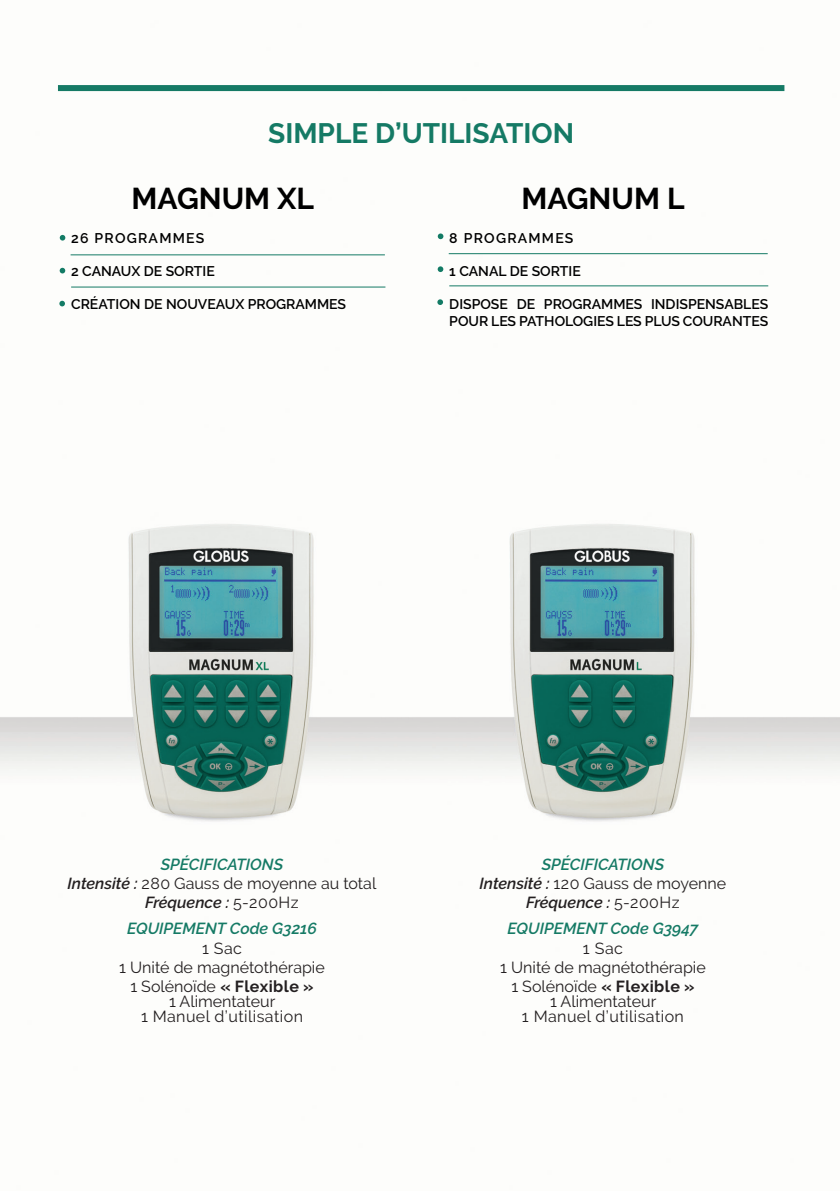
<style>
.page{position:relative;width:840px;height:1191px;background:#fff}
.page>*{position:absolute;margin:0;border:0;box-sizing:border-box;transform-origin:0 0}
.t1{font:700 30px "Raleway";color:#000}
.t2{font:700 28px "Raleway";color:#157a65}
.t3{font:16px/19.2px "Raleway";color:#231f20;text-align:center}
.t4{font:16px/15px "Raleway";letter-spacing:.025em;color:#231f20;text-align:center}
.t5{font:italic 600 16px "Raleway";color:#157a65}
.t6{font:600 14px/16.8px "Raleway";color:#000}
.t7{font:600 14px "Raleway";letter-spacing:.09em;color:#000}
.s1{font-weight:600;font-style:italic;color:#157a65}
.s2{font-weight:600;font-style:italic}
.s3{font-weight:700}
</style>
<div class="page">
<img style="left:0;top:85px;width:839px;height:737px">
<svg style="left:60px;top:235px;width:5px;height:5px"></svg>
<svg style="left:60px;top:268px;width:5px;height:5px"></svg>
<svg style="left:59px;top:301px;width:6px;height:5px"></svg>
<hr style="left:71px;top:254px;width:313px;height:1px;background:#157a65">
<hr style="left:71px;top:286px;width:314px;height:1px;background:#157a65">
<svg style="left:437px;top:233px;width:6px;height:6px"></svg>
<svg style="left:437px;top:266px;width:6px;height:6px"></svg>
<svg style="left:437px;top:299px;width:6px;height:6px"></svg>
<hr style="left:448px;top:253px;width:319px;height:1px;background:#157a65">
<hr style="left:449px;top:285px;width:318px;height:1px;background:#157a65">
<div style="left:58px;top:85px;width:726px;height:6px;background:#157a65"></div>
<h2 class="t2" style="left:268px;top:117px;width:307px">SIMPLE D’UTILISATION</h2>
<h1 class="t1" style="left:132px;top:182px;width:184px">MAGNUM XL</h1>
<p class="t7" style="left:71px;top:230px;width:135px">26 PROGRAMMES</p>
<p class="t6" style="left:71px;top:262px;width:145px">2 CANAUX DE SORTIE</p>
<p class="t6" style="left:71px;top:296px;width:276px">CRÉATION DE NOUVEAUX PROGRAMMES</p>
<h1 class="t1" style="left:521px;top:182px;width:165px">MAGNUM L</h1>
<p class="t7" style="left:449px;top:230px;width:125px">8 PROGRAMMES</p>
<p class="t6" style="left:449px;top:262px;width:133px">1 CANAL DE SORTIE</p>
<p class="t6" style="left:449px;top:296px;width:320px">DISPOSE DE PROGRAMMES INDISPENSABLES<br>POUR LES PATHOLOGIES LES PLUS COURANTES</p>
<p class="t3" style="left:68px;top:854px;width:310px"><span class="s1">SPÉCIFICATIONS<br></span><span class="s2">Intensité :</span> 280 Gauss de moyenne au total<br><span class="s2">Fréquence :</span> 5-200Hz</p>
<p class="t5" style="left:127px;top:919px;width:191px">EQUIPEMENT Code G3216</p>
<p class="t3" style="left:119px;top:938px;width:207px">1 Sac<br>1 Unité de magnétothérapie<br>1 Solénoïde <span class="s3">« Flexible »</span></p>
<p class="t4" style="left:141px;top:993px;width:163px">1 Alimentateur<br>1 Manuel d’utilisation</p>
<p class="t3" style="left:479px;top:854px;width:248px"><span class="s1">SPÉCIFICATIONS<br></span><span class="s2">Intensité :</span> 120 Gauss de moyenne<br><span class="s2">Fréquence :</span> 5-200Hz</p>
<p class="t5" style="left:507px;top:919px;width:192px">EQUIPEMENT Code G3947</p>
<p class="t3" style="left:500px;top:938px;width:207px">1 Sac<br>1 Unité de magnétothérapie<br>1 Solénoïde <span class="s3">« Flexible »</span></p>
<p class="t4" style="left:521px;top:993px;width:163px">1 Alimentateur<br>1 Manuel d’utilisation</p>
</div>
